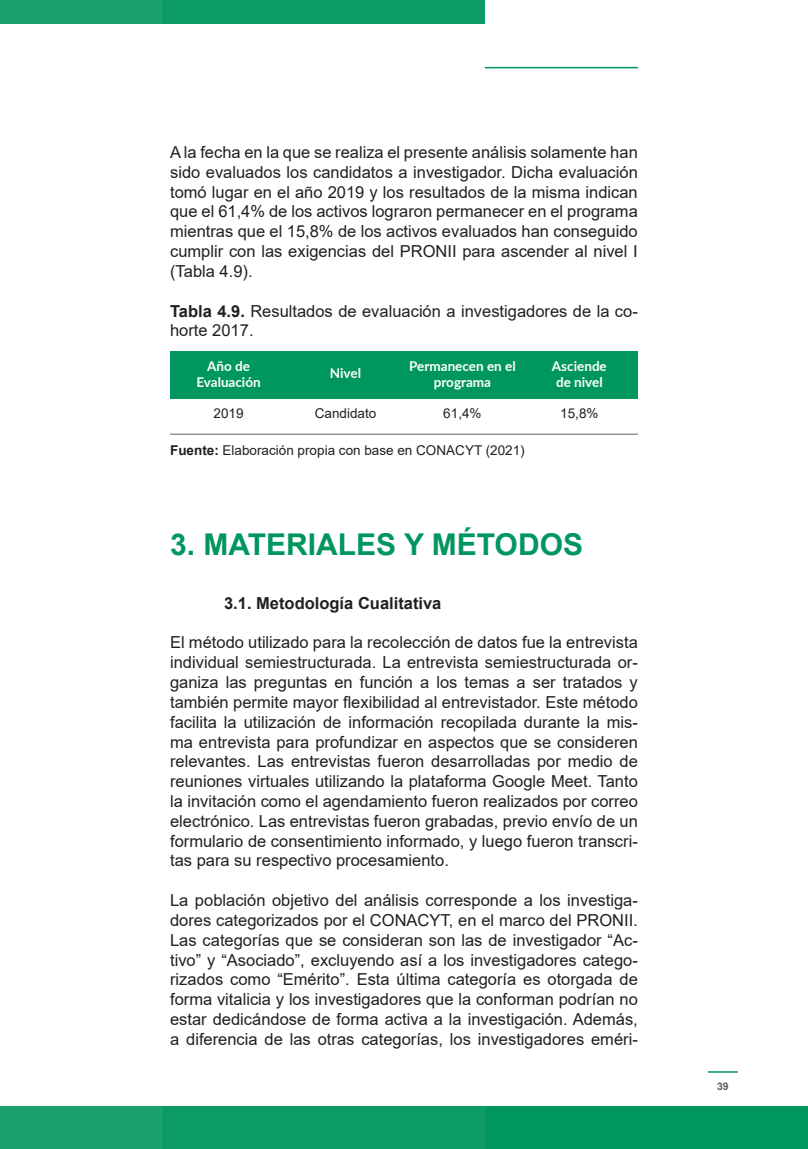
<style>
.page{position:relative;width:808px;height:1149px;background:#fff}
.page>*{position:absolute;margin:0;border:0;box-sizing:border-box;transform-origin:0 0}
.t1{font:700 30px "Arial";color:#00965f}
.t2{font:16.5px/19.8px "Arial";color:#231f20;text-align:justify}
.t3{font:700 16.5px "Arial";color:#231f20}
.t4{font:13.5px "Arial";color:#231f20}
.t5{font:700 13.5px/16.2px "Lato";color:#fff;text-align:center}
.t6{font:700 10.5px "Arial";color:#5e5f5f}
.s1{font-weight:700}
</style>
<div class="page">
<div style="left:0;top:1106px;width:808px;height:42px;background:#00965f"></div>
<div style="left:0;top:0;width:162px;height:23px;background:#19a06e"></div>
<div style="left:162px;top:0;width:323px;height:23px;background:#0c9a66"></div>
<div style="left:0;top:1106px;width:162px;height:42px;background:#19a06e"></div>
<div style="left:162px;top:1106px;width:323px;height:42px;background:#0c9a66"></div>
<hr style="left:708px;top:1070px;width:30px;height:2px;background:#00965f">
<hr style="left:485px;top:67px;width:153px;height:1px;background:#00965f">
<div style="left:170px;top:351px;width:117px;height:47px;background:#00965f"></div>
<div style="left:287px;top:351px;width:117px;height:47px;background:#00965f"></div>
<div style="left:404px;top:351px;width:117px;height:47px;background:#00965f"></div>
<div style="left:521px;top:351px;width:117px;height:47px;background:#00965f"></div>
<hr style="left:170px;top:433px;width:468px;height:2px;background:#939598">
<p class="t2" style="left:170px;top:142px;width:469px">A la fecha en la que se realiza el presente análisis solamente han sido evaluados los candidatos a investigador. Dicha evaluación tomó lugar en el año 2019 y los resultados de la misma indican que el 61,4% de los activos lograron permanecer en el programa mientras que el 15,8% de los activos evaluados han conseguido cumplir con las exigencias del PRONII para ascender al nivel I (Tabla 4.9).</p>
<p class="t2" style="left:170px;top:300px;width:469px"><span class="s1">Tabla 4.9.</span> Resultados de evaluación a investigadores de la co&shy;horte 2017.</p>
<p class="t5" style="left:207px;top:357px;width:44px">Año de</p>
<p class="t5" style="left:196px;top:373px;width:66px">Evaluación</p>
<p class="t5" style="left:330px;top:364px;width:33px">Nivel</p>
<p class="t5" style="left:409px;top:357px;width:108px">Permanecen en el programa</p>
<p class="t5" style="left:552px;top:357px;width:56px">Asciende</p>
<p class="t5" style="left:556px;top:373px;width:48px">de nivel</p>
<p class="t4" style="left:214px;top:404px;width:32px">2019</p>
<p class="t4" style="left:315px;top:404px;width:63px">Candidato</p>
<p class="t4" style="left:443px;top:404px;width:40px">61,4%</p>
<p class="t4" style="left:560px;top:404px;width:40px">15,8%</p>
<p class="t4" style="left:170px;top:441px;width:356px"><span class="s1">Fuente:</span> Elaboración propia con base en CONACYT (2021)</p>
<p class="t1" style="left:170px;top:523px;width:414px">3. MATERIALES Y MÉTODOS</p>
<p class="t3" style="left:224px;top:591px;width:219px">3.1. Metodología Cualitativa</p>
<p class="t2" style="left:170px;top:632px;width:469px">El método utilizado para la recolección de datos fue la entrevista individual semiestructurada. La entrevista semiestructurada or&shy;ganiza las preguntas en función a los temas a ser tratados y también permite mayor flexibilidad al entrevistador. Este método facilita la utilización de información recopilada durante la mis&shy;ma entrevista para profundizar en aspectos que se consideren relevantes. Las entrevistas fueron desarrolladas por medio de reuniones virtuales utilizando la plataforma Google Meet. Tanto la invitación como el agendamiento fueron realizados por correo electrónico. Las entrevistas fueron grabadas, previo envío de un formulario de consentimiento informado, y luego fueron transcri&shy;tas para su respectivo procesamiento.</p>
<p class="t2" style="left:170px;top:890px;width:469px">La población objetivo del análisis corresponde a los investiga&shy;dores categorizados por el CONACYT, en el marco del PRONII.<br>Las categorías que se consideran son las de investigador “Ac&shy;tivo” y “Asociado”, excluyendo así a los investigadores catego&shy;rizados como “Emérito”. Esta última categoría es otorgada de forma vitalicia y los investigadores que la conforman podrían no estar dedicándose de forma activa a la investigación. Además, a diferencia de las otras categorías, los investigadores eméri-</p>
<p class="t6" style="left:717px;top:1078px;width:13px">39</p>
</div>
